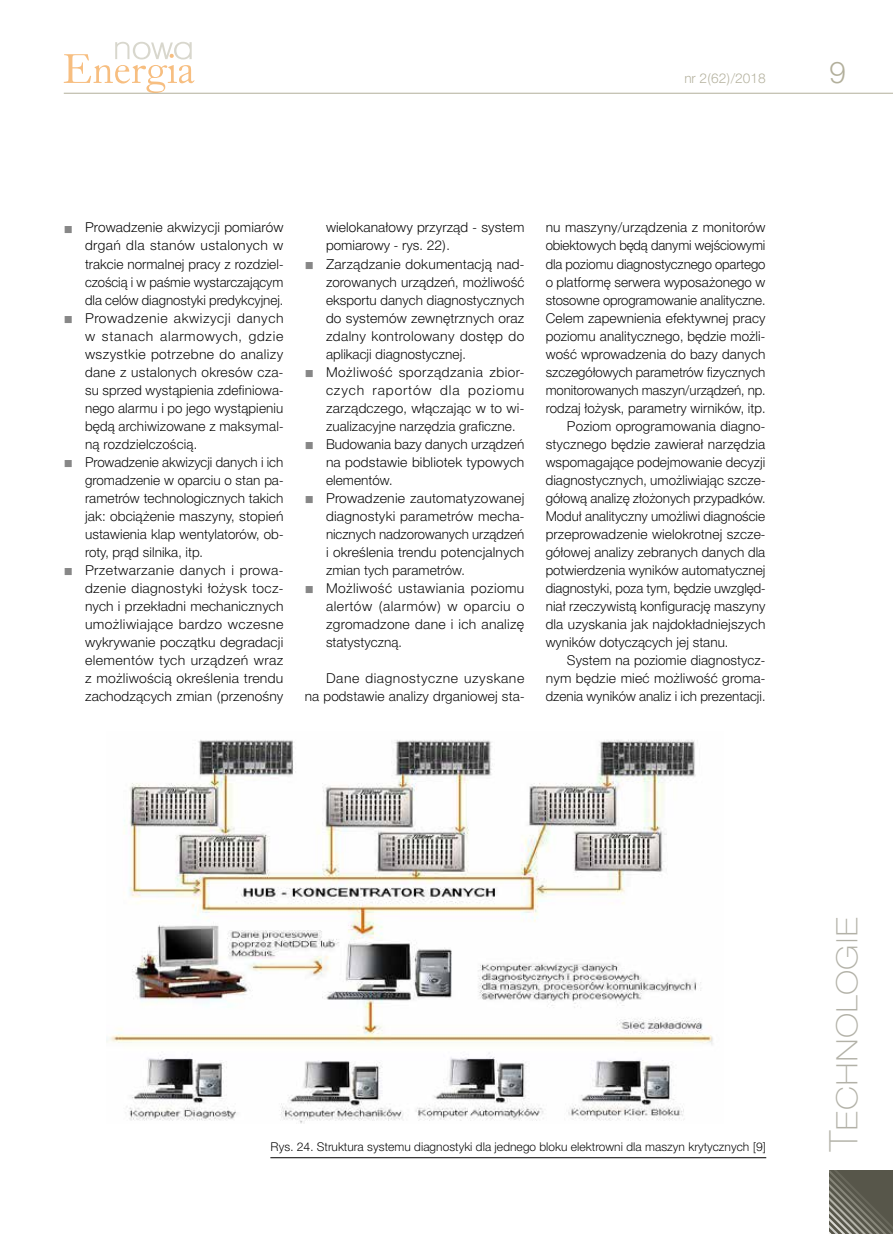
<style>
.page{position:relative;width:893px;height:1234px;background:#fff}
.page>*{position:absolute;margin:0;border:0;box-sizing:border-box;transform-origin:0 0}
.t1{font:39px "Switzer EFN Thin";color:#b2b1a7}
.t2{font:30px "Switzer EFN Light";color:#b2af9b}
.t3{font:13.5px/18px "Switzer EFN Light";letter-spacing:.005em;color:#000}
.t4{font:13.5px "Switzer EFN Light";color:#b2af9b}
.t5{font:12px "Switzer EFN Light";color:#000}
</style>
<div class="page">
<hr style="left:64px;top:93px;width:829px;height:1px;background:#b2af9b">
<svg style="left:64px;top:42px;width:131px;height:51px"></svg>
<svg style="left:829px;top:1170px;width:64px;height:63px;background:#67665b"></svg>
<hr style="left:270px;top:1157px;width:496px;height:1px;background:#000">
<img style="left:107px;top:740px;width:606px;height:382px">
<p class="t4" style="left:684px;top:70px;width:83px">nr 2(62)/2018</p>
<h2 class="t2" style="left:829px;top:55px;width:19px">9</h2>
<p class="t3" style="left:85px;top:218px;width:200px">Prowadzenie akwizycji pomiarów drgań dla stanów ustalonych w trakcie normalnej pracy z rozdziel&shy;czością i w paśmie wystarczającym dla celów diagnostyki predykcyjnej.<br>Prowadzenie akwizycji danych w stanach alarmowych, gdzie wszystkie potrzebne do analizy dane z ustalonych okresów cza&shy;su sprzed wystąpienia zdefiniowa&shy;nego alarmu i po jego wystąpieniu będą archiwizowane z maksymal&shy;ną rozdzielczością.<br>Prowadzenie akwizycji danych i ich gromadzenie w oparciu o stan pa&shy;rametrów technologicznych takich jak: obciążenie maszyny, stopień ustawienia klap wentylatorów, ob&shy;roty, prąd silnika, itp.<br>Przetwarzanie danych i prowa&shy;dzenie diagnostyki łożysk tocz&shy;nych i przekładni mechanicznych umożliwiające bardzo wczesne wykrywanie początku degradacji elementów tych urządzeń wraz z możliwością określenia trendu zachodzących zmian (przenośny</p>
<p class="t3" style="left:326px;top:218px;width:200px">wielokanałowy przyrząd - system pomiarowy - rys. 22).<br>Zarządzanie dokumentacją nad&shy;zorowanych urządzeń, możliwość eksportu danych diagnostycznych do systemów zewnętrznych oraz zdalny kontrolowany dostęp do aplikacji diagnostycznej.<br>Możliwość sporządzania zbior&shy;czych raportów dla poziomu zarządczego, włączając w to wi&shy;zualizacyjne narzędzia graficzne.<br>Budowania bazy danych urządzeń na podstawie bibliotek typowych elementów.<br>Prowadzenie zautomatyzowanej diagnostyki parametrów mecha&shy;nicznych nadzorowanych urządzeń i określenia trendu potencjalnych zmian tych parametrów.<br>Możliwość ustawiania poziomu alertów (alarmów) w oparciu o zgromadzone dane i ich analizę statystyczną.</p>
<p class="t3" style="left:305px;top:668px;width:221px;text-align:right">Dane diagnostyczne uzyskane<br>na podstawie analizy drganiowej sta-</p>
<p class="t3" style="left:546px;top:218px;width:221px">nu maszyny/urządzenia z monitorów</p>
<p class="t3" style="left:546px;top:236px;width:221px">obiektowych będą danymi wejściowymi</p>
<p class="t3" style="left:546px;top:254px;width:221px">dla poziomu diagnostycznego opartego</p>
<p class="t3" style="left:546px;top:272px;width:221px">o platformę serwera wyposażonego w</p>
<p class="t3" style="left:546px;top:290px;width:221px">stosowne oprogramowanie analityczne.</p>
<p class="t3" style="left:546px;top:308px;width:221px">Celem zapewnienia efektywnej pracy</p>
<p class="t3" style="left:546px;top:326px;width:221px">poziomu analitycznego, będzie możli-</p>
<p class="t3" style="left:546px;top:344px;width:221px">wość wprowadzenia do bazy danych</p>
<p class="t3" style="left:546px;top:362px;width:221px">szczegółowych parametrów fizycznych</p>
<p class="t3" style="left:546px;top:380px;width:221px">monitorowanych maszyn/urządzeń, np.</p>
<p class="t3" style="left:546px;top:398px;width:221px">rodzaj łożysk, parametry wirników, itp.</p>
<p class="t3" style="left:567px;top:416px;width:200px">Poziom oprogramowania diagno-</p>
<p class="t3" style="left:546px;top:434px;width:221px">stycznego będzie zawierał narzędzia</p>
<p class="t3" style="left:546px;top:452px;width:221px">wspomagające podejmowanie decyzji</p>
<p class="t3" style="left:546px;top:470px;width:221px">diagnostycznych, umożliwiając szcze-</p>
<p class="t3" style="left:546px;top:488px;width:221px">gółową analizę złożonych przypadków.</p>
<p class="t3" style="left:546px;top:506px;width:221px">Moduł analityczny umożliwi diagnoście</p>
<p class="t3" style="left:546px;top:524px;width:221px">przeprowadzenie wielokrotnej szcze-</p>
<p class="t3" style="left:546px;top:542px;width:221px">gółowej analizy zebranych danych dla</p>
<p class="t3" style="left:546px;top:560px;width:221px">potwierdzenia wyników automatycznej</p>
<p class="t3" style="left:546px;top:578px;width:221px">diagnostyki, poza tym, będzie uwzględ-</p>
<p class="t3" style="left:546px;top:596px;width:221px">niał rzeczywistą konfigurację maszyny</p>
<p class="t3" style="left:546px;top:614px;width:221px">dla uzyskania jak najdokładniejszych</p>
<p class="t3" style="left:546px;top:632px;width:184px">wyników dotyczących jej stanu.</p>
<p class="t3" style="left:567px;top:650px;width:200px">System na poziomie diagnostycz-</p>
<p class="t3" style="left:546px;top:668px;width:221px">nym będzie mieć możliwość groma-</p>
<p class="t3" style="left:546px;top:686px;width:221px">dzenia wyników analiz i ich prezentacji.</p>
<p class="t5" style="left:270px;top:1139px;width:497px">Rys. 24. Struktura systemu diagnostyki dla jednego bloku elektrowni dla maszyn krytycznych [9]</p>
<h1 class="t1" style="left:821px;top:1152px;width:237px;rotate:-90deg">Technologie</h1>
</div>
